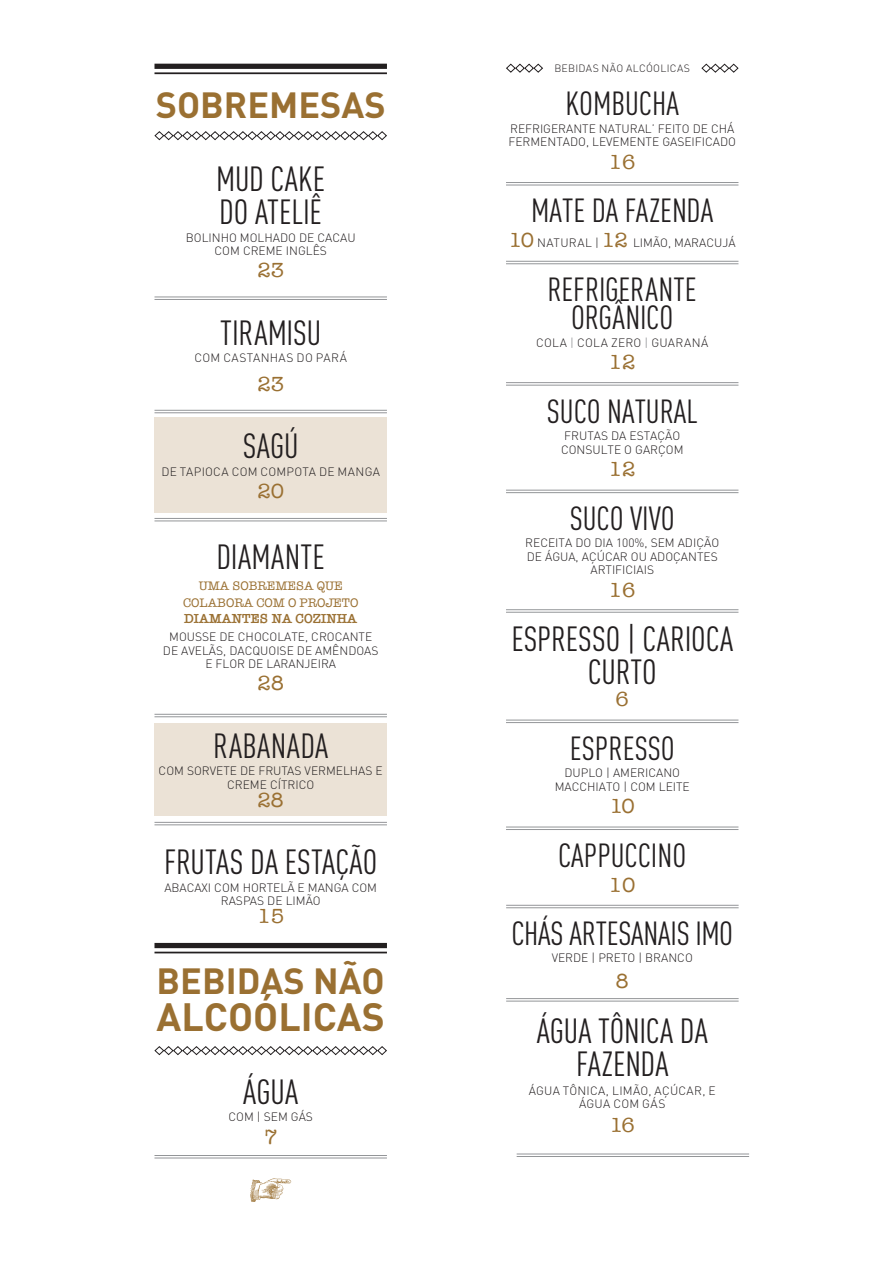
<style>
.page{position:relative;width:893px;height:1263px;background:#fff}
.page>*{position:absolute;margin:0;border:0;box-sizing:border-box;transform-origin:0 0}
.t1{font:700 39px "DIN";color:#9a7032}
.t2{font:700 36px "DIN";color:#9a7032}
.t3{font:34.5px/33px "DIN Cond";letter-spacing:.005em;color:#231f20;text-align:center}
.t4{font:33px "DIN Cond";color:#231f20}
.t5{font:21px "American Typewriter";color:#9a7032}
.t6{font:600 13.5px "American Typewriter";color:#9a7032}
.t7{font:12.75px/16.5px "American Typewriter";color:#9a7032;text-align:center}
.t8{font:300 12px/13.5px "DIN";color:#231f20;text-align:center}
.t9{font:300 12px/13.5px "DIN";letter-spacing:.02em;color:#231f20;text-align:center}
.t10{font:300 12px "DIN";letter-spacing:.025em;color:#231f20}
.t11{font:300 12px "DIN";letter-spacing:.035em;color:#231f20}
.t12{font:300 10.5px "DIN";letter-spacing:.03em;color:#231f20}
.s1{font-family:"American Typewriter";font-weight:400;font-size:21px;color:#9a7032}
.s2{color:#808285}
</style>
<div class="page">
<div style="left:154px;top:724px;width:233px;height:92px;background:#ebe2d6"></div>
<div style="left:154px;top:417px;width:233px;height:95px;background:#ebe2d6"></div>
<div style="left:154px;top:64px;width:233px;height:5px;background:#231f20"></div>
<hr style="left:154px;top:72px;width:233px;height:2px;background:#231f20">
<div style="left:154px;top:943px;width:233px;height:5px;background:#231f20"></div>
<hr style="left:154px;top:952px;width:233px;height:1px;background:#231f20">
<svg style="left:154px;top:131px;width:233px;height:10px"></svg>
<svg style="left:154px;top:1046px;width:233px;height:10px"></svg>
<hr style="left:154px;top:297px;width:233px;height:1px;background:#939598">
<hr style="left:154px;top:299px;width:233px;height:1px;background:#939598">
<hr style="left:506px;top:182px;width:232px;height:1px;background:#939598">
<hr style="left:506px;top:185px;width:232px;height:1px;background:#939598">
<hr style="left:506px;top:261px;width:232px;height:1px;background:#939598">
<hr style="left:506px;top:263px;width:232px;height:1px;background:#939598">
<hr style="left:506px;top:490px;width:232px;height:1px;background:#939598">
<hr style="left:506px;top:492px;width:232px;height:1px;background:#939598">
<hr style="left:506px;top:609px;width:232px;height:1px;background:#939598">
<hr style="left:506px;top:612px;width:232px;height:1px;background:#939598">
<hr style="left:506px;top:720px;width:232px;height:1px;background:#939598">
<hr style="left:506px;top:722px;width:232px;height:1px;background:#939598">
<hr style="left:506px;top:827px;width:232px;height:1px;background:#939598">
<hr style="left:506px;top:829px;width:232px;height:1px;background:#939598">
<hr style="left:506px;top:998px;width:233px;height:1px;background:#939598">
<hr style="left:506px;top:1001px;width:233px;height:1px;background:#939598">
<hr style="left:506px;top:905px;width:233px;height:1px;background:#939598">
<hr style="left:506px;top:907px;width:233px;height:1px;background:#939598">
<hr style="left:506px;top:382px;width:232px;height:1px;background:#939598">
<hr style="left:506px;top:385px;width:232px;height:1px;background:#939598">
<hr style="left:154px;top:410px;width:233px;height:1px;background:#939598">
<hr style="left:154px;top:412px;width:233px;height:1px;background:#939598">
<hr style="left:154px;top:714px;width:233px;height:1px;background:#939598">
<hr style="left:154px;top:716px;width:233px;height:1px;background:#939598">
<hr style="left:154px;top:518px;width:233px;height:1px;background:#939598">
<hr style="left:154px;top:521px;width:233px;height:1px;background:#939598">
<hr style="left:154px;top:822px;width:233px;height:1px;background:#939598">
<hr style="left:154px;top:824px;width:233px;height:1px;background:#939598">
<hr style="left:154px;top:1155px;width:233px;height:1px;background:#939598">
<hr style="left:154px;top:1158px;width:233px;height:1px;background:#939598">
<svg style="left:250px;top:1178px;width:41px;height:24px"></svg>
<svg style="left:506px;top:63px;width:37px;height:10px"></svg>
<svg style="left:701px;top:63px;width:38px;height:10px"></svg>
<hr style="left:517px;top:1154px;width:232px;height:1px;background:#939598">
<hr style="left:517px;top:1156px;width:232px;height:1px;background:#939598">
<p class="t2" style="left:156px;top:81px;width:231px">SOBREMESAS</p>
<p class="t3" style="left:216px;top:162px;width:111px;text-align:left">MUD CAKE<br>DO ATELIÊ</p>
<p class="t8" style="left:186px;top:230px;width:171px">BOLINHO MOLHADO DE CACAU<br>COM CREME INGLÊS</p>
<p class="t5" style="left:257px;top:254px;width:28px">23</p>
<p class="t3" style="left:220px;top:316px;width:102px">TIRAMISU</p>
<p class="t11" style="left:194px;top:351px;width:154px">COM CASTANHAS DO PARÁ</p>
<p class="t5" style="left:257px;top:367px;width:28px">23</p>
<p class="t3" style="left:243px;top:429px;width:57px">SAGÚ</p>
<p class="t9" style="left:161px;top:464px;width:220px">DE TAPIOCA COM COMPOTA DE MANGA</p>
<p class="t5" style="left:257px;top:475px;width:28px">20</p>
<p class="t3" style="left:216px;top:540px;width:110px">DIAMANTE</p>
<p class="t7" style="left:183px;top:577px;width:177px">UMA SOBREMESA QUE<br>COLABORA COM O PROJETO</p>
<p class="t6" style="left:184px;top:608px;width:175px">DIAMANTES NA COZINHA</p>
<p class="t8" style="left:163px;top:630px;width:217px">MOUSSE DE CHOCOLATE, CROCANTE<br>DE AVELÃS, DACQUOISE DE AMÊNDOAS<br>E FLOR DE LARANJEIRA</p>
<p class="t5" style="left:257px;top:667px;width:28px">28</p>
<p class="t3" style="left:213px;top:729px;width:117px">RABANADA</p>
<p class="t8" style="left:159px;top:764px;width:226px">COM SORVETE DE FRUTAS VERMELHAS E</p>
<p class="t8" style="left:227px;top:778px;width:89px">CREME CÍTRICO</p>
<p class="t5" style="left:257px;top:784px;width:28px">28</p>
<p class="t3" style="left:164px;top:845px;width:215px">FRUTAS DA ESTAÇÃO</p>
<p class="t8" style="left:164px;top:881px;width:214px">ABACAXI COM HORTELÃ E MANGA COM</p>
<p class="t8" style="left:221px;top:894px;width:101px">RASPAS DE LIMÃO</p>
<p class="t5" style="left:257px;top:900px;width:28px">15</p>
<p class="t2" style="left:157px;top:957px;width:230px">BEBIDAS NÃO</p>
<p class="t1" style="left:157px;top:991px;width:230px">ALCOÓLICAS</p>
<p class="t3" style="left:243px;top:1075px;width:56px">ÁGUA</p>
<p class="t8" style="left:228px;top:1110px;width:86px">COM | SEM GÁS</p>
<p class="t5" style="left:264px;top:1121px;width:15px">7</p>
<p class="t12" style="left:554px;top:62px;width:137px">BEBIDAS NÃO ALCÓOLICAS</p>
<p class="t4" style="left:566px;top:84px;width:115px">KOMBUCHA</p>
<p class="t8" style="left:508px;top:122px;width:229px;text-align:left">REFRIGERANTE NATURAL’ FEITO DE CHÁ<br>FERMENTADO, LEVEMENTE GASEIFICADO</p>
<p class="t5" style="left:609px;top:145px;width:28px">16</p>
<p class="t4" style="left:531px;top:191px;width:184px">MATE DA FAZENDA</p>
<p class="t8" style="left:509px;top:236px;width:228px"><span class="s1">10</span> NATURAL | <span class="s1">12</span> LIMÃO, MARACUJÁ</p>
<p class="t4" style="left:548px;top:270px;width:151px">REFRIGERANTE</p>
<p class="t4" style="left:571px;top:298px;width:104px">ORGÂNICO</p>
<p class="t10" style="left:536px;top:335px;width:174px">COLA <span class="s2">|</span> COLA ZERO <span class="s2">|</span> GUARANÁ</p>
<p class="t5" style="left:609px;top:346px;width:28px">12</p>
<p class="t4" style="left:547px;top:392px;width:152px">SUCO NATURAL</p>
<p class="t8" style="left:561px;top:429px;width:124px;text-align:left">FRUTAS DA ESTAÇÃO<br>CONSULTE O GARÇOM</p>
<p class="t5" style="left:609px;top:453px;width:28px">12</p>
<p class="t4" style="left:570px;top:499px;width:107px">SUCO VIVO</p>
<p class="t8" style="left:525px;top:536px;width:195px">RECEITA DO DIA 100%, SEM ADIÇÃO<br>DE ÁGUA, AÇÚCAR OU ADOÇANTES<br>ARTIFICIAIS</p>
<p class="t5" style="left:609px;top:574px;width:28px">16</p>
<p class="t3" style="left:511px;top:622px;width:223px">ESPRESSO | CARIOCA<br>CURTO</p>
<p class="t5" style="left:616px;top:683px;width:15px">6</p>
<p class="t4" style="left:570px;top:729px;width:106px">ESPRESSO</p>
<p class="t8" style="left:555px;top:766px;width:137px">DUPLO | AMERICANO<br>MACCHIATO | COM LEITE</p>
<p class="t5" style="left:610px;top:790px;width:27px">10</p>
<p class="t4" style="left:558px;top:836px;width:130px">CAPPUCCINO</p>
<p class="t5" style="left:609px;top:869px;width:28px">10</p>
<p class="t4" style="left:511px;top:914px;width:223px">CHÁS ARTESANAIS IMO</p>
<p class="t8" style="left:552px;top:951px;width:143px">VERDE | PRETO | BRANCO</p>
<p class="t5" style="left:616px;top:965px;width:15px">8</p>
<p class="t3" style="left:537px;top:1014px;width:173px">ÁGUA TÔNICA DA<br>FAZENDA</p>
<p class="t9" style="left:529px;top:1084px;width:189px">ÁGUA TÔNICA, LIMÃO, AÇÚCAR, E<br>ÁGUA COM GÁS</p>
<p class="t5" style="left:610px;top:1109px;width:27px">16</p>
</div>
